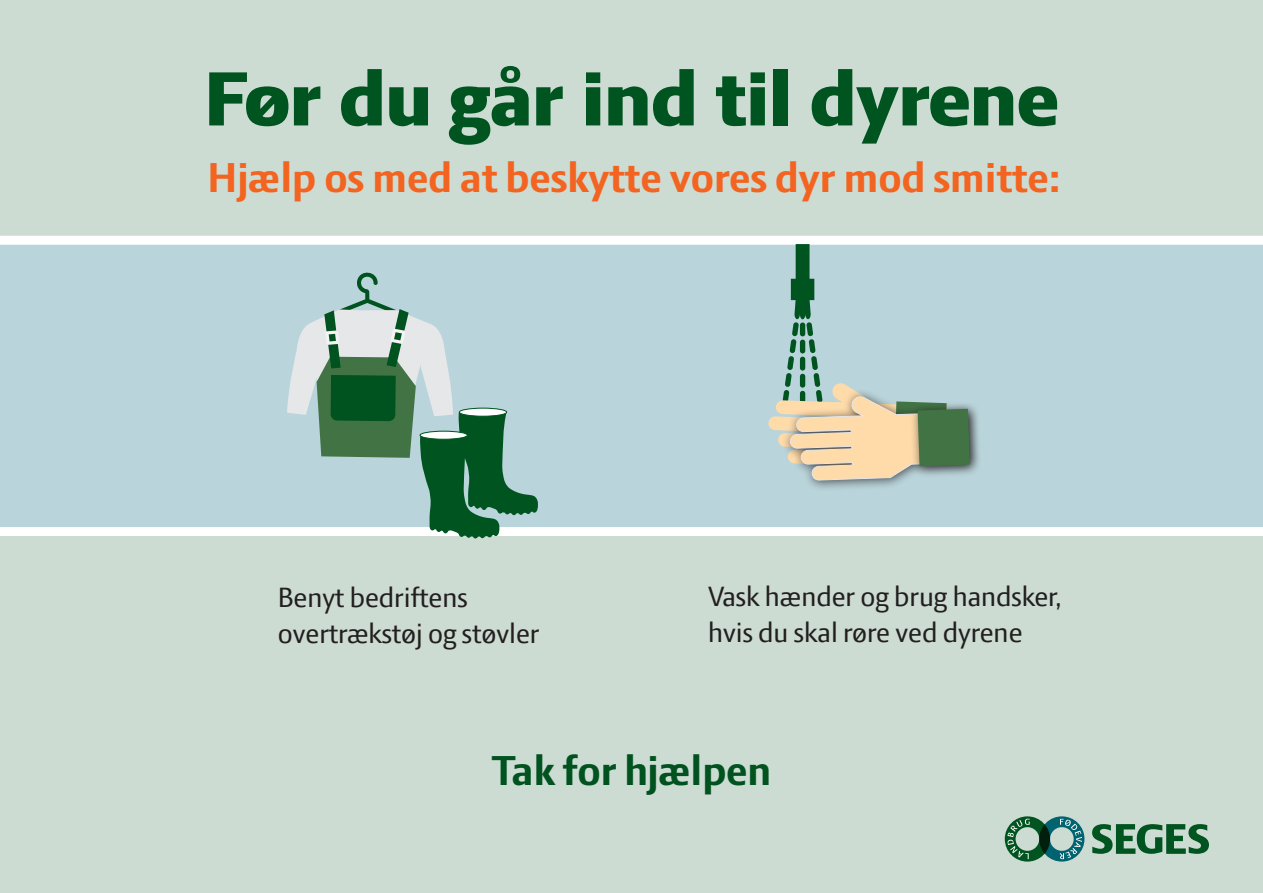
<style>
.page{position:relative;width:1263px;height:893px;background:#ccdcd2}
.page>*{position:absolute;margin:0;border:0;box-sizing:border-box;transform-origin:0 0}
.t1{font:800 82.5px "LF Press Sans";color:#00541f}
.t2{font:700 45px "LF Press Sans";color:#f36421}
.t3{font:700 45px "LF Press Sans";color:#00521f}
.t4{font:30px/36px "LF Press Sans";color:#231f20}
</style>
<div class="page">
<svg style="left:0;top:236px;width:1263px;height:300px;background:#bed7dc"></svg>
<svg style="left:1005px;top:816px;width:79px;height:46px"></svg>
<svg style="left:1092px;top:824px;width:117px;height:30px"></svg>
<svg style="left:287px;top:269px;width:251px;height:269px;background:#93b6ac"></svg>
<div style="left:420px;top:431px;width:47px;height:8px;background:#fff;border-radius:50%"></div>
<div style="left:420px;top:431px;width:48px;height:9px;border:1px solid #00541f;border-radius:50%"></div>
<div style="left:781px;top:388px;width:198px;height:103px;background:#231f20;opacity:.75"></div>
<div style="left:910px;top:401px;width:71px;height:77px;background:#231f20;opacity:.75"></div>
<svg style="left:768px;top:244px;width:202px;height:236px;background:#b3c6bb"></svg>
<p class="t1" style="left:204px;top:51px;width:856px">Før du går ind til dyrene</p>
<p class="t2" style="left:208px;top:152px;width:854px">Hjælp os med at beskytte vores dyr mod smitte:</p>
<p class="t4" style="left:278px;top:579px;width:263px">Benyt bedriftens overtrækstøj og støvler</p>
<p class="t4" style="left:708px;top:578px;width:355px">Vask hænder og brug handsker, hvis du skal røre ved dyrene</p>
<p class="t3" style="left:491px;top:745px;width:282px">Tak for hjælpen</p>
</div>
